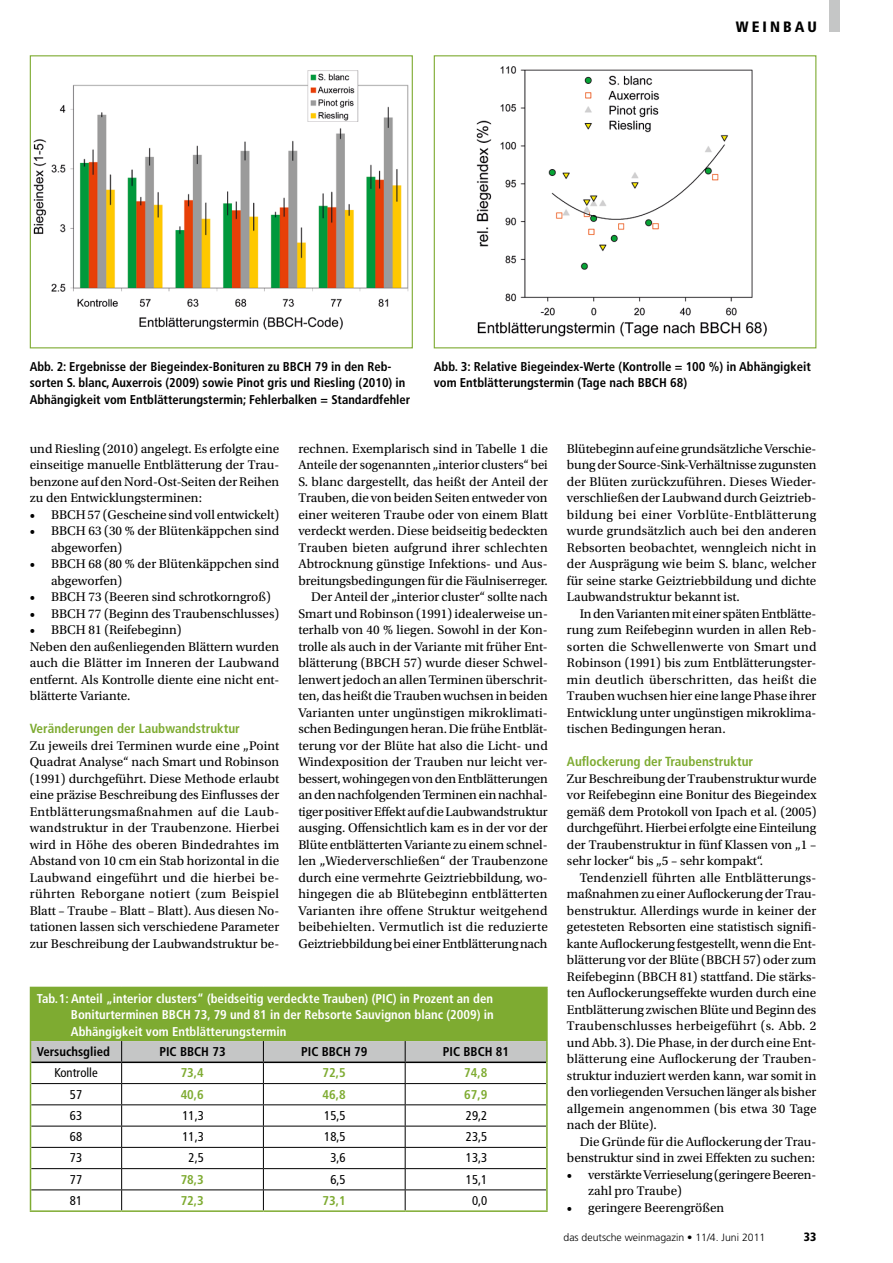
<style>
.page{position:relative;width:893px;height:1263px;background:#fff}
.page>*{position:absolute;margin:0;border:0;box-sizing:border-box;transform-origin:0 0}
.t1{font:900 condensed 15px "Frutiger LT Std";letter-spacing:.21em;color:#000}
.t2{font:13.2px/16.5px "Utopia Std";color:#000}
.t3{font:700 condensed 13.2px "Frutiger LT Std";color:#7eab31}
.t4{font:700 condensed 12.75px/16.5px "Frutiger LT Std";color:#000}
.t5{font:700 condensed 12.75px/16.5px "Frutiger LT Std";color:#fff;text-align:justify}
.t6{font:condensed 12.75px "Frutiger LT Std";color:#000}
.t7{font:700 condensed 12.75px "Frutiger LT Std";color:#7eab31}
.t8{font:900 condensed 12px "Frutiger LT Std";color:#000}
.t9{font:300 10.5px "Frutiger LT Std";color:#000}
</style>
<div class="page">
<img style="left:33px;top:70px;width:376px;height:260px">
<div style="left:30px;top:55px;width:383px;height:293px;border:1px solid #7eab31"></div>
<img style="left:476px;top:66px;width:291px;height:271px">
<div style="left:434px;top:55px;width:382px;height:293px;border:1px solid #7eab31"></div>
<div style="left:31px;top:987px;width:516px;height:54px;background:#7eab31"></div>
<hr style="left:30px;top:988px;width:1px;height:53px;background:#7eab31">
<hr style="left:30px;top:987px;width:92px;height:1px;background:#7eab31">
<hr style="left:405px;top:987px;width:143px;height:1px;background:#7eab31">
<hr style="left:546px;top:988px;width:2px;height:53px;background:#7eab31">
<hr style="left:546px;top:1041px;width:2px;height:21px;background:#7eab31">
<hr style="left:546px;top:1062px;width:2px;height:21px;background:#7eab31">
<hr style="left:546px;top:1083px;width:2px;height:22px;background:#7eab31">
<hr style="left:546px;top:1105px;width:2px;height:21px;background:#7eab31">
<hr style="left:546px;top:1126px;width:2px;height:21px;background:#7eab31">
<hr style="left:546px;top:1147px;width:2px;height:21px;background:#7eab31">
<hr style="left:546px;top:1168px;width:2px;height:22px;background:#7eab31">
<svg style="left:30px;top:1041px;width:517px;height:169px"></svg>
<hr style="left:30px;top:1210px;width:92px;height:2px;background:#7eab31">
<hr style="left:122px;top:1210px;width:141px;height:2px;background:#7eab31">
<hr style="left:263px;top:1210px;width:142px;height:2px;background:#7eab31">
<hr style="left:546px;top:1190px;width:2px;height:20px;background:#7eab31">
<hr style="left:405px;top:1210px;width:143px;height:2px;background:#7eab31">
<div style="left:829px;top:0;width:11px;height:32px;background:#c5c6c6"></div>
<p class="t1" style="left:736px;top:18px;width:82px">WEINBAU</p>
<p class="t4" style="left:30px;top:358px;width:382px">Abb. 2: Ergebnisse der Biegeindex-Bonituren zu BBCH 79 in den Reb-- sorten S. blanc, Auxerrois (2009) sowie Pinot gris und Riesling (2010) in<br>Abhängigkeit vom Entblätterungstermin; Fehlerbalken = Standardfehler</p>
<p class="t4" style="left:434px;top:358px;width:379px">Abb. 3: Relative Biegeindex-Werte (Kontrolle = 100 %) in Abhängigkeit vom Entblätterungstermin (Tage nach BBCH 68)</p>
<p class="t2" style="left:30px;top:440px;width:251px;text-align:justify">und Riesling (2010) angelegt. Es erfolgte eine einseitige manuelle Entblätterung der Trau&shy;benzone auf den Nord-Ost-Seiten der Reihen zu den Entwicklungsterminen:</p>
<p class="t2" style="left:30px;top:506px;width:251px">• BBCH 57 (Gescheine sind voll entwickelt)</p>
<p class="t2" style="left:51px;top:523px;width:230px;text-indent:-21px">• BBCH 63 (30 % der Blütenkäppchen sind abgeworfen)</p>
<p class="t2" style="left:51px;top:556px;width:230px;text-indent:-21px">• BBCH 68 (80 % der Blütenkäppchen sind abgeworfen)</p>
<p class="t2" style="left:30px;top:589px;width:242px">• BBCH 73 (Beeren sind schrotkorngroß)</p>
<p class="t2" style="left:30px;top:605px;width:251px">• BBCH 77 (Beginn des Traubenschlusses)</p>
<p class="t2" style="left:30px;top:622px;width:251px">• BBCH 81 (Reifebeginn)<br>Neben den außenliegenden Blättern wurden auch die Blätter im Inneren der Laubwand entfernt. Als Kontrolle diente eine nicht ent&shy;blätterte Variante.</p>
<p class="t3" style="left:30px;top:721px;width:212px">Veränderungen der Laubwandstruktur</p>
<p class="t2" style="left:30px;top:737px;width:251px;text-align:justify">Zu jeweils drei Terminen wurde eine „Point Quadrat Analyse“ nach Smart und Robinson (1991) durchgeführt. Diese Methode erlaubt eine präzise Beschreibung des Einflusses der Entblätterungsmaßnahmen auf die Laub&shy;wandstruktur in der Traubenzone. Hierbei wird in Höhe des oberen Bindedrahtes im Abstand von 10 cm ein Stab horizontal in die Laubwand eingeführt und die hierbei be&shy;rührten Reborgane notiert (zum Beispiel Blatt – Traube – Blatt – Blatt). Aus diesen No&shy;tationen lassen sich verschiedene Parameter zur Beschreibung der Laubwandstruktur be-</p>
<p class="t2" style="left:298px;top:440px;width:251px;text-align:right">rechnen. Exemplarisch sind in Tabelle 1 die Anteile der sogenannten „interior clusters“ bei S. blanc dargestellt, das heißt der Anteil der Trauben, die von beiden Seiten entweder von einer weiteren Traube oder von einem Blatt verdeckt werden. Diese beidseitig bedeckten Trauben bieten aufgrund ihrer schlechten Abtrocknung günstige Infektions- und Aus&shy;breitungsbedingungen für die Fäulniserreger.<br>Der Anteil der „interior cluster“ sollte nach Smart und Robinson (1991) idealerweise un&shy;terhalb von 40 % liegen. Sowohl in der Kon&shy;trolle als auch in der Variante mit früher Ent&shy;blätterung (BBCH 57) wurde dieser Schwel&shy;lenwert jedoch an allen Terminen überschrit&shy;ten, das heißt die Trauben wuchsen in beiden Varianten unter ungünstigen mikroklimati&shy;schen Bedingungen heran. Die frühe Entblät&shy;terung vor der Blüte hat also die Licht- und Windexposition der Trauben nur leicht ver&shy;bessert, wohingegen von den Entblätterungen an den nachfolgenden Terminen ein nachhal&shy;tiger positiver Effekt auf die Laubwandstruktur ausging. Offensichtlich kam es in der vor der Blüte entblätterten Variante zu einem schnel&shy;len „Wiederverschließen“ der Traubenzone durch eine vermehrte Geiztriebbildung, wo&shy;hingegen die ab Blütebeginn entblätterten Varianten ihre offene Struktur weitgehend beibehielten. Vermutlich ist die reduzierte Geiztriebbildung bei einer Entblätterung nach</p>
<p class="t2" style="left:567px;top:440px;width:251px;text-align:justify">Blütebeginn auf eine grundsätzliche Verschie&shy;bung der Source-Sink-Verhältnisse zugunsten der Blüten zurückzuführen. Dieses Wieder&shy;verschließen der Laubwand durch Geiztrieb&shy;bildung bei einer Vorblüte-Entblätterung wurde grundsätzlich auch bei den anderen Rebsorten beobachtet, wenngleich nicht in der Ausprägung wie beim S. blanc, welcher für seine starke Geiztriebbildung und dichte Laubwandstruktur bekannt ist.</p>
<p class="t2" style="left:567px;top:605px;width:251px;text-indent:13px">In den Varianten mit einer späten Entblätte&shy;rung zum Reifebeginn wurden in allen Reb&shy;sorten die Schwellenwerte von Smart und Robinson (1991) bis zum Entblätterungster&shy;min deutlich überschritten, das heißt die Trauben wuchsen hier eine lange Phase ihrer Entwicklung unter ungünstigen mikroklima&shy;tischen Bedingungen heran.</p>
<p class="t3" style="left:567px;top:754px;width:188px">Auflockerung der Traubenstruktur</p>
<p class="t2" style="left:567px;top:770px;width:251px;text-align:justify">Zur Beschreibung der Traubenstruktur wurde vor Reifebeginn eine Bonitur des Biegeindex gemäß dem Protokoll von Ipach et al. (2005) durchgeführt. Hierbei erfolgte eine Einteilung der Traubenstruktur in fünf Klassen von „1 – sehr locker“ bis „5 – sehr kompakt“.</p>
<p class="t2" style="left:567px;top:869px;width:251px;text-indent:13px">Tendenziell führten alle Entblätterungs&shy;maßnahmen zu einer Auflockerung der Trau&shy;benstruktur. Allerdings wurde in keiner der getesteten Rebsorten eine statistisch signifi&shy;kante Auflockerung festgestellt, wenn die Ent&shy;blätterung vor der Blüte (BBCH 57) oder zum Reifebeginn (BBCH 81) stattfand. Die stärks&shy;ten Auflockerungseffekte wurden durch eine Entblätterung zwischen Blüte und Beginn des Traubenschlusses herbeigeführt (s. Abb. 2 und Abb. 3). Die Phase, in der durch eine Ent&shy;blätterung eine Auflockerung der Trauben&shy;struktur induziert werden kann, war somit in den vorliegenden Versuchen länger als bisher allgemein angenommen (bis etwa 30 Tage nach der Blüte).</p>
<p class="t2" style="left:567px;top:1133px;width:251px;text-align:right">Die Gründe für die Auflockerung der Trau&shy;benstruktur sind in zwei Effekten zu suchen:</p>
<p class="t2" style="left:588px;top:1166px;width:228px;text-indent:-21px">• verstärkte Verrieselung (geringere Beeren&shy;zahl pro Traube)</p>
<p class="t2" style="left:567px;top:1199px;width:159px">• geringere Beerengrößen</p>
<p class="t5" style="left:71px;top:990px;width:424px;text-indent:-34px">Tab. 1: Anteil „interior clusters“ (beidseitig verdeckte Trauben) (PIC) in Prozent an den Boniturterminen BBCH 73, 79 und 81 in der Rebsorte Sauvignon blanc (2009) in Abhängigkeit vom Entblätterungstermin</p>
<p class="t4" style="left:37px;top:1043px;width:75px">Versuchsglied</p>
<p class="t4" style="left:159px;top:1043px;width:68px">PIC BBCH 73</p>
<p class="t4" style="left:301px;top:1043px;width:68px">PIC BBCH 79</p>
<p class="t4" style="left:443px;top:1043px;width:68px">PIC BBCH 81</p>
<p class="t6" style="left:54px;top:1065px;width:45px">Kontrolle</p>
<p class="t7" style="left:181px;top:1065px;width:25px">73,4</p>
<p class="t7" style="left:322px;top:1065px;width:25px">72,5</p>
<p class="t7" style="left:464px;top:1065px;width:25px">74,8</p>
<p class="t6" style="left:70px;top:1087px;width:14px">57</p>
<p class="t7" style="left:181px;top:1087px;width:25px">40,6</p>
<p class="t7" style="left:322px;top:1087px;width:25px">46,8</p>
<p class="t7" style="left:464px;top:1087px;width:25px">67,9</p>
<p class="t6" style="left:70px;top:1108px;width:14px">63</p>
<p class="t6" style="left:182px;top:1108px;width:23px">11,3</p>
<p class="t6" style="left:324px;top:1108px;width:23px">15,5</p>
<p class="t6" style="left:466px;top:1108px;width:23px">29,2</p>
<p class="t6" style="left:70px;top:1129px;width:14px">68</p>
<p class="t6" style="left:182px;top:1129px;width:23px">11,3</p>
<p class="t6" style="left:324px;top:1129px;width:23px">18,5</p>
<p class="t6" style="left:466px;top:1129px;width:23px">23,5</p>
<p class="t6" style="left:70px;top:1150px;width:14px">73</p>
<p class="t6" style="left:189px;top:1150px;width:17px">2,5</p>
<p class="t6" style="left:330px;top:1150px;width:17px">3,6</p>
<p class="t6" style="left:466px;top:1150px;width:23px">13,3</p>
<p class="t6" style="left:70px;top:1172px;width:14px">77</p>
<p class="t7" style="left:181px;top:1172px;width:25px">78,3</p>
<p class="t6" style="left:330px;top:1172px;width:17px">6,5</p>
<p class="t6" style="left:466px;top:1172px;width:23px">15,1</p>
<p class="t6" style="left:70px;top:1193px;width:14px">81</p>
<p class="t7" style="left:181px;top:1193px;width:25px">72,3</p>
<p class="t7" style="left:322px;top:1193px;width:25px">73,1</p>
<p class="t6" style="left:472px;top:1193px;width:17px">0,0</p>
<p class="t9" style="left:563px;top:1231px;width:203px">das deutsche weinmagazin • 11/4. Juni 2011</p>
<p class="t8" style="left:804px;top:1230px;width:14px">33</p>
</div>
